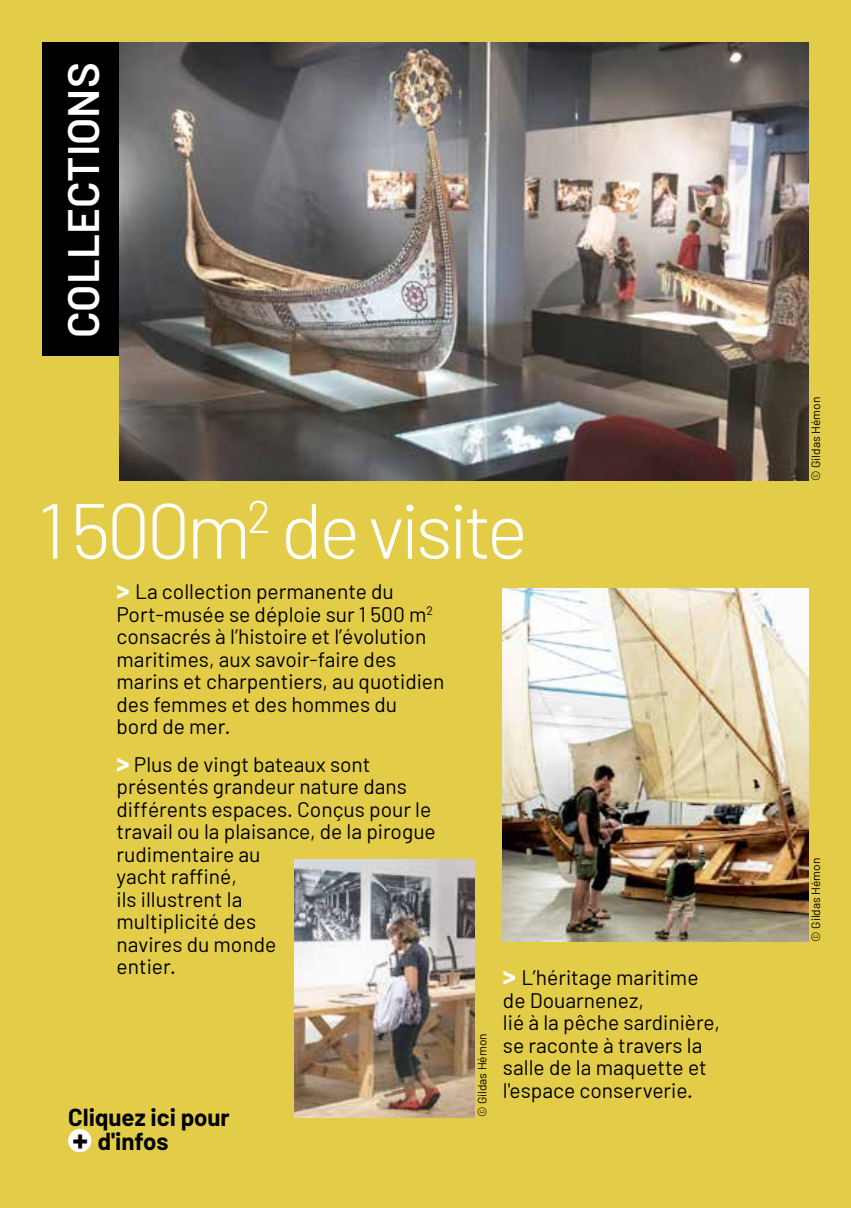
<style>
.page{position:relative;width:851px;height:1208px;background:#fff}
.page>*{position:absolute;margin:0;border:0;box-sizing:border-box;transform-origin:0 0}
.t1{font:300 78px "Barlow";letter-spacing:-.05em;color:#fff}
.t2{font:600 43.8px "Barlow";color:#fff}
.t3{font:700 24px/24px "Barlow";color:#000}
.t4{font:21px/22.5px "Barlow";color:#000}
.t5{font:12px "Barlow";color:#000}
.s1{font-weight:700;font-size:27px;color:#fff}
.s2{font-size:32.1px}
</style>
<div class="page">
<div style="left:0;top:0;width:850px;height:1208px;background:#e3cd48"></div>
<div style="left:43px;top:43px;width:76px;height:313px;background:#000"></div>
<div style="left:68px;top:1129px;width:23px;height:23px;background:#fff;border-radius:50%"></div>
<img style="left:119px;top:43px;width:689px;height:437px">
<img style="left:295px;top:859px;width:179px;height:258px">
<img style="left:503px;top:589px;width:305px;height:352px">
<h2 class="t2" style="left:56px;top:338px;width:277px;rotate:-90deg">collections</h2>
<h1 class="t1" style="left:38px;top:482px;width:491px">1500m<sup>2</sup> de visite</h1>
<p class="t4" style="left:117px;top:580px;width:329px"><span class="s1">&gt;</span> La collection permanente du<br>Port-musée se déploie sur 1 500 m<sup>2 </sup>consacrés à l’histoire et l’évolution maritimes, aux savoir-faire des marins et charpentiers, au quotidien des femmes et des hommes du<br>bord de mer.</p>
<p class="t4" style="left:117px;top:752px;width:321px"><span class="s1">&gt;</span> Plus de vingt bateaux sont présentés grandeur nature dans différents espaces. Conçus pour le travail ou la plaisance, de la pirogue rudimentaire au<br>yacht raffiné,<br>ils illustrent la<br>multiplicité des<br>navires du monde<br>entier.</p>
<p class="t4" style="left:503px;top:965px;width:218px"><span class="s1">&gt;</span> L’héritage maritime de Douarnenez,<br>lié à la pêche sardinière, se raconte à travers la salle de la maquette et l'espace conserverie.</p>
<p class="t5" style="left:474px;top:1117px;width:85px;rotate:-90deg">© Gildas Hémon</p>
<p class="t3" style="left:68px;top:1105px;width:163px">Cliquez ici pour <span class="s2">+</span> d'infos</p>
<p class="t5" style="left:808px;top:480px;width:85px;rotate:-90deg">© Gildas Hémon</p>
<p class="t5" style="left:808px;top:941px;width:85px;rotate:-90deg">© Gildas Hémon</p>
</div>
